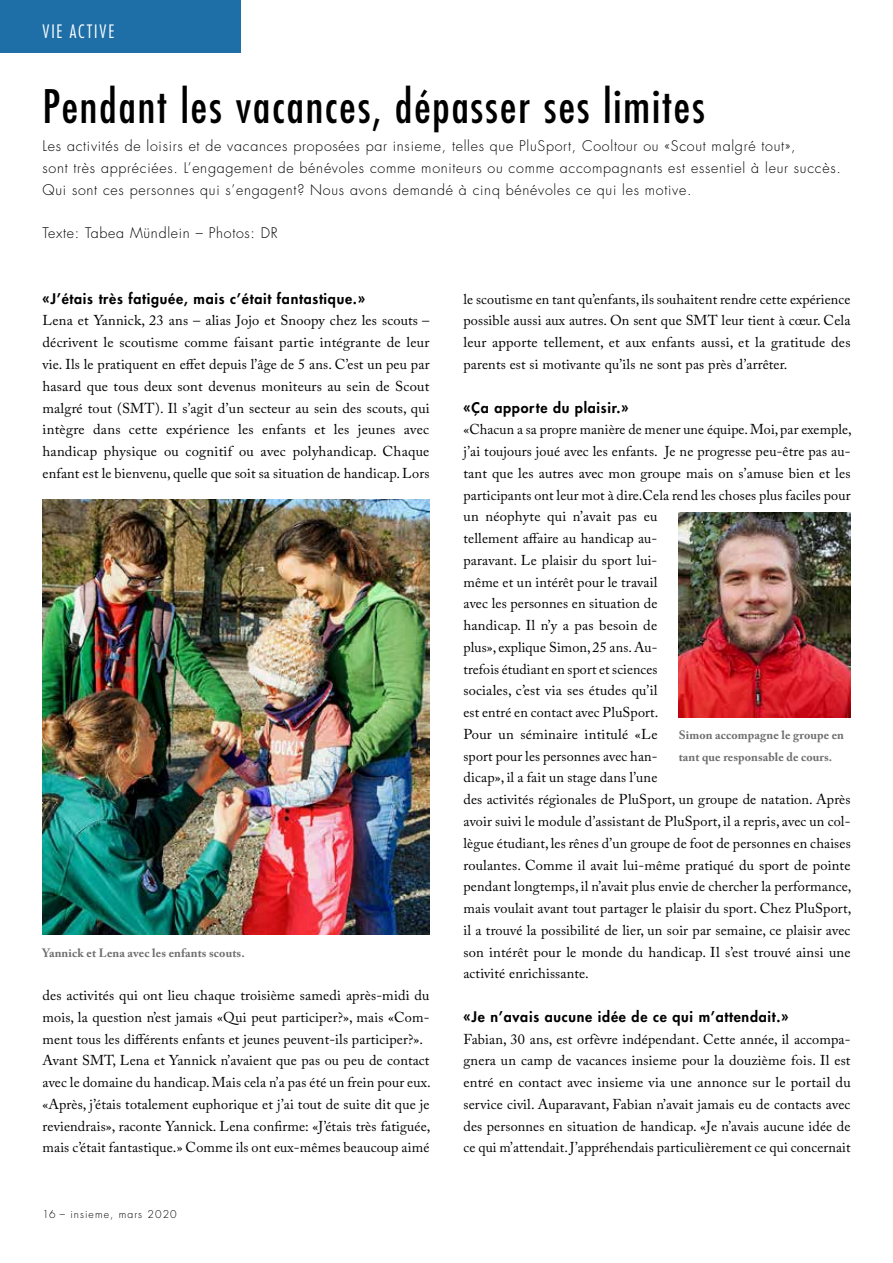
<style>
.page{position:relative;width:893px;height:1263px;background:#fff}
.page>*{position:absolute;margin:0;border:0;box-sizing:border-box;transform-origin:0 0}
.t1{font:condensed 45px "Futura Std";letter-spacing:.045em;color:#000}
.t2{font:300 condensed 18px "Futura Std";letter-spacing:.1em;color:#fff}
.t3{font:14.25px/21.8px "Adobe Caslon Pro";letter-spacing:.01em;color:#000}
.t4{font:300 14.25px/21.8px "Futura Std";letter-spacing:.05em;color:#000}
.t5{font:800 14.25px "Futura Std";letter-spacing:.05em;color:#000}
.t6{font:700 12px/21.8px "Adobe Caslon Pro";letter-spacing:.01em;color:#6e6e6e}
.t7{font:300 10.5px "Futura Std";letter-spacing:.1em;color:#000}
</style>
<div class="page">
<div style="left:0;top:0;width:240px;height:53px;background:#1e6fa8"></div>
<img style="left:43px;top:499px;width:386px;height:436px">
<img style="left:679px;top:512px;width:171px;height:205px">
<p class="t2" style="left:43px;top:21px;width:73px">VIE ACTIVE</p>
<h1 class="t1" style="left:43px;top:79px;width:664px">Pendant les vacances, dépasser ses limites</h1>
<p class="t4" style="left:43px;top:136px;width:800px">Les activités de loisirs et de vacances proposées par insieme, telles que PluSport, Cooltour ou «Scout malgré tout»,<br>sont très appréciées. L’engagement de bénévoles comme moniteurs ou comme accompagnants est essentiel à leur succès.<br>Qui sont ces personnes qui s’engagent? Nous avons demandé à cinq bénévoles ce qui les motive.</p>
<p class="t4" style="left:43px;top:223px;width:237px">Texte: Tabea Mündlein – Photos: DR</p>
<p class="t5" style="left:43px;top:289px;width:324px">«J’étais très fatiguée, mais c’était fantastique.»</p>
<p class="t3" style="left:43px;top:310px;width:389px;text-align:justify">Lena et Yannick, 23 ans – alias Jojo et Snoopy chez les scouts – décrivent le scoutisme comme faisant partie intégrante de leur vie. Ils le pratiquent en effet depuis l’âge de 5 ans. C’est un peu par hasard que tous deux sont devenus moniteurs au sein de Scout malgré tout (SMT). Il s’agit d’un secteur au sein des scouts, qui intègre dans cette expérience les enfants et les jeunes avec handicap physique ou cognitif ou avec polyhandicap. Chaque enfant est le bienvenu, quelle que soit sa situation de handicap. Lors</p>
<p class="t6" style="left:43px;top:941px;width:204px">Yannick et Lena avec les enfants scouts.</p>
<p class="t3" style="left:43px;top:984px;width:390px">des activités qui ont lieu chaque troisième samedi après-midi du mois, la question n’est jamais «Qui peut participer?», mais «Com&shy;ment tous les différents enfants et jeunes peuvent-ils participer?».<br>Avant SMT, Lena et Yannick n’avaient que pas ou peu de contact avec le domaine du handicap. Mais cela n’a pas été un frein pour eux. «Après, j’étais totalement euphorique et j’ai tout de suite dit que je reviendrais», raconte Yannick. Lena confirme: «J’étais très fatiguée, mais c’était fantastique.» Comme ils ont eux-mêmes beaucoup aimé</p>
<p class="t7" style="left:43px;top:1207px;width:136px">16 – insieme, mars 2020</p>
<p class="t3" style="left:463px;top:288px;width:388px;text-align:justify">le scoutisme en tant qu’enfants, ils souhaitent rendre cette expérience possible aussi aux autres. On sent que SMT leur tient à cœur. Cela leur apporte tellement, et aux enfants aussi, et la gratitude des parents est si motivante qu’ils ne sont pas près d’arrêter.</p>
<p class="t5" style="left:463px;top:398px;width:166px">«Ça apporte du plaisir.»</p>
<p class="t3" style="left:463px;top:418px;width:390px">«Chacun a sa propre manière de mener une équipe. Moi, par exemple, j’ai toujours joué avec les enfants. Je ne progresse peu-être pas au&shy;tant que les autres avec mon groupe mais on s’amuse bien et les participants ont leur mot à dire.Cela rend les choses plus faciles pour un néophyte qui n’avait pas eu<br>tellement affaire au handicap au-<br>paravant. Le plaisir du sport lui-<br>même et un intérêt pour le travail<br>avec les personnes en situation de<br>handicap. Il n’y a pas besoin de<br>plus», explique Simon, 25 ans. Au-<br>trefois étudiant en sport et sciences<br>sociales, c’est via ses études qu’il<br>est entré en contact avec PluSport.<br>Pour un séminaire intitulé «Le<br>sport pour les personnes avec han-<br>dicap», il a fait un stage dans l’une<br>des activités régionales de PluSport, un groupe de natation. Après avoir suivi le module d’assistant de PluSport, il a repris, avec un col&shy;lègue étudiant, les rênes d’un groupe de foot de personnes en chaises roulantes. Comme il avait lui-même pratiqué du sport de pointe pendant longtemps, il n’avait plus envie de chercher la performance, mais voulait avant tout partager le plaisir du sport. Chez PluSport, il a trouvé la possibilité de lier, un soir par semaine, ce plaisir avec son intérêt pour le monde du handicap. Il s’est trouvé ainsi une activité enrichissante.</p>
<p class="t5" style="left:463px;top:1007px;width:327px">«Je n’avais aucune idée de ce qui m’attendait.»</p>
<p class="t3" style="left:463px;top:1028px;width:389px">Fabian, 30 ans, est orfèvre indépendant. Cette année, il accompa&shy;gnera un camp de vacances insieme pour la douzième fois. Il est entré en contact avec insieme via une annonce sur le portail du service civil. Auparavant, Fabian n’avait jamais eu de contacts avec des personnes en situation de handicap. «Je n’avais aucune idée de ce qui m’attendait. J’appréhendais particulièrement ce qui concernait</p>
<p class="t6" style="left:679px;top:724px;width:167px">Simon accompagne le groupe en tant que responsable de cours.</p>
</div>
